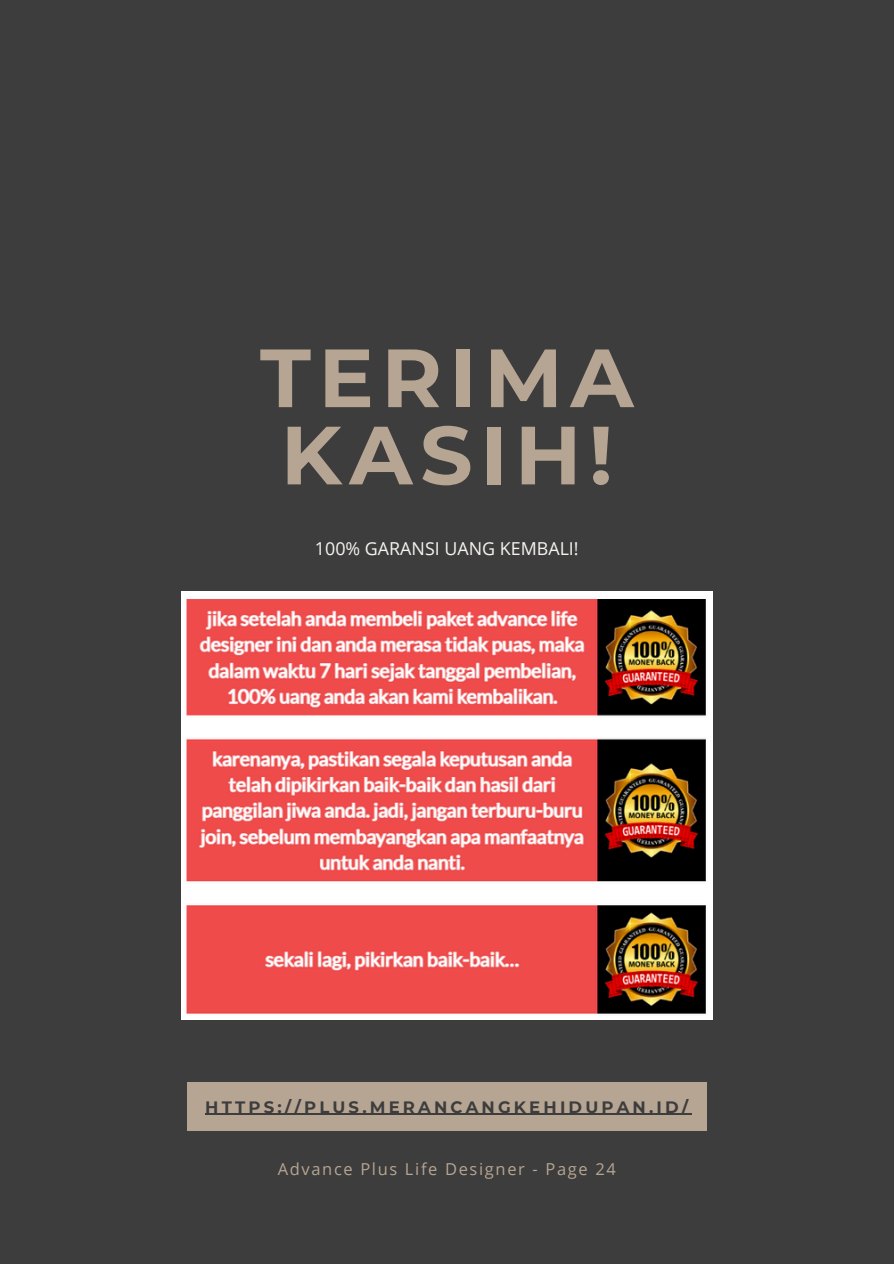
<style>
.page{position:relative;width:894px;height:1264px;background:#fff}
.page>*{position:absolute;margin:0;border:0;box-sizing:border-box;transform-origin:0 0}
.t1{font:700 82.35px/77.2px "Montserrat";letter-spacing:.09em;color:#b6a593}
.t2{font:17.85px "Open Sans";color:#f6f4ef}
.t3{font:700 16.5px "Montserrat";letter-spacing:.19em;color:#3d3d3d}
.t4{font:16.5px "Open Sans";letter-spacing:.1em;color:#b6a593}
</style>
<div class="page">
<div style="left:0;top:0;width:893px;height:1263px;background:#3d3d3d"></div>
<div style="left:187px;top:1082px;width:519px;height:49px;background:#b6a593"></div>
<hr style="left:205px;top:1113px;width:486px;height:1px;background:#3d3d3d">
<img style="left:182px;top:592px;width:530px;height:427px">
<h3 class="t1" style="left:260px;top:339px;width:375px">TERIMA<br>KASIH!</h3>
<p class="t2" style="left:315px;top:536px;width:265px">100% GARANSI UANG KEMBALI!</p>
<h1 class="t3" style="left:205px;top:1096px;width:484px">HTTPS://PLUS.MERANCANGKEHIDUPAN.ID/</h1>
<h2 class="t4" style="left:278px;top:1157px;width:339px">Advance Plus Life Designer - Page 24</h2>
</div>
